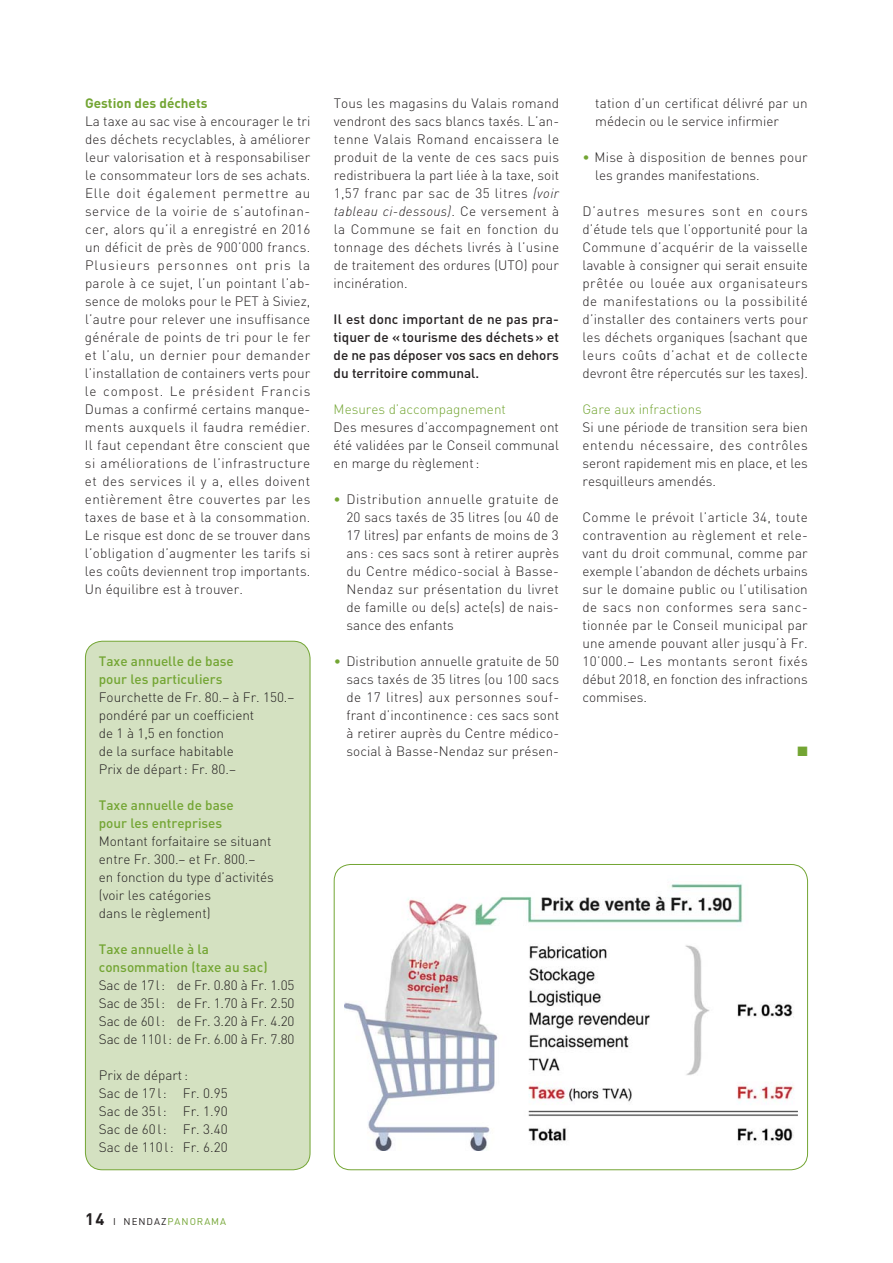
<style>
.page{position:relative;width:893px;height:1263px;background:#fff}
.page>*{position:absolute;margin:0;border:0;box-sizing:border-box;transform-origin:0 0}
.t1{font:300 13.5px/18px "DIN";color:#231f20;text-align:justify}
.t2{font:500 13.5px/18px "DIN";color:#73a533}
.t3{font:500 13.5px/18px "DIN";letter-spacing:-.005em;color:#231f20;text-align:justify}
.t4{font:300 13.5px/18px "DIN";letter-spacing:.02em;color:#231f20}
.t5{font:300 13.5px "DIN";color:#73a533}
.t6{font:700 13.5px "DIN";color:#73a533}
.t7{font:9.75px "DIN";letter-spacing:.1em;color:#73a533}
.s1{font-style:italic}
.s2{color:#73a533}
.s3{font-weight:700;font-size:16.5px;color:#231f20}
.s4{color:#231f20}
</style>
<div class="page">
<img style="left:345px;top:883px;width:452px;height:268px">
<div style="left:334px;top:864px;width:474px;height:306px;border:1px solid #73a533;border-radius:17px"></div>
<div style="left:85px;top:641px;width:225px;height:529px;background:#d4e1c1;border-radius:17px"></div>
<div style="left:85px;top:641px;width:225px;height:529px;border:1px solid #73a533;border-radius:17px"></div>
<p class="t6" style="left:85px;top:98px;width:124px">Gestion des déchets</p>
<p class="t1" style="left:85px;top:114px;width:227px">La taxe au sac vise à encourager le tri des déchets recyclables, à améliorer leur valorisation et à responsabiliser le consommateur lors de ses achats.<br>Elle doit également permettre au service de la voirie de s’autofinan&shy;cer, alors qu’il a enregistré en 2016 un déficit de près de 900’000 francs.<br>Plusieurs personnes ont pris la parole à ce sujet, l’un pointant l’ab&shy;sence de moloks pour le PET à Siviez, l’autre pour relever une insuffisance générale de points de tri pour le fer et l’alu, un dernier pour demander l’installation de containers verts pour le compost. Le président Francis Dumas a confirmé certains manque&shy;ments auxquels il faudra remédier.<br>Il faut cependant être conscient que si améliorations de l’infrastructure et des services il y a, elles doivent entièrement être couvertes par les taxes de base et à la consommation.<br>Le risque est donc de se trouver dans l’obligation d’augmenter les tarifs si les coûts deviennent trop importants.<br>Un équilibre est à trouver.</p>
<p class="t2" style="left:99px;top:654px;width:136px">Taxe annuelle de base pour les particuliers</p>
<p class="t1" style="left:99px;top:690px;width:197px;text-align:left">Fourchette de Fr. 80.– à Fr. 150.– pondéré par un coefficient<br>de 1 à 1,5 en fonction<br>de la surface habitable<br>Prix de départ : Fr. 80.–</p>
<p class="t2" style="left:99px;top:798px;width:136px">Taxe annuelle de base pour les entreprises</p>
<p class="t1" style="left:99px;top:834px;width:176px;text-align:left">Montant forfaitaire se situant entre Fr. 300.– et Fr. 800.–<br>en fonction du type d’activités (voir les catégories<br>dans le règlement)</p>
<p class="t2" style="left:99px;top:942px;width:170px">Taxe annuelle à la consommation (taxe au sac)</p>
<p class="t1" style="left:99px;top:978px;width:197px">Sac de 17 l : de Fr. 0.80 à Fr. 1.05<br>Sac de 35 l : de Fr. 1.70 à Fr. 2.50<br>Sac de 60 l : de Fr. 3.20 à Fr. 4.20<br>Sac de 110 l : de Fr. 6.00 à Fr. 7.80</p>
<p class="t1" style="left:99px;top:1068px;width:130px;text-align:left">Prix de départ :<br>Sac de 17 l : Fr. 0.95<br>Sac de 35 l : Fr. 1.90<br>Sac de 60 l : Fr. 3.40<br>Sac de 110 l : Fr. 6.20</p>
<p class="t1" style="left:334px;top:96px;width:227px">Tous les magasins du Valais romand vendront des sacs blancs taxés. L’an&shy;tenne Valais Romand encaissera le produit de la vente de ces sacs puis redistribuera la part liée à la taxe, soit 1,57 franc par sac de 35 litres <span class="s1">(voir tableau ci-dessous)</span>. Ce versement à la Commune se fait en fonction du tonnage des déchets livrés à l’usine de traitement des ordures (UTO) pour incinération.</p>
<p class="t3" style="left:334px;top:312px;width:227px">Il est donc important de ne pas pra&shy;tiquer de « tourisme des déchets » et de ne pas déposer vos sacs en dehors du territoire communal.</p>
<p class="t5" style="left:334px;top:404px;width:174px">Mesures d’accompagnement</p>
<p class="t1" style="left:334px;top:420px;width:227px">Des mesures d’accompagnement ont été validées par le Conseil communal en marge du règlement :</p>
<p class="t1" style="left:346px;top:492px;width:214px;text-indent:-13px"><span class="s2">•</span> Distribution annuelle gratuite de 20 sacs taxés de 35 litres (ou 40 de 17 litres) par enfants de moins de 3 ans : ces sacs sont à retirer auprès du Centre médico-social à Basse-Nendaz sur présentation du livret de famille ou de(s) acte(s) de nais&shy;sance des enfants</p>
<p class="t1" style="left:346px;top:654px;width:214px;text-indent:-13px"><span class="s2">•</span> Distribution annuelle gratuite de 50 sacs taxés de 35 litres (ou 100 sacs de 17 litres) aux personnes souf&shy;frant d’incontinence : ces sacs sont à retirer auprès du Centre médico&shy;social à Basse-Nendaz sur présen-</p>
<p class="t1" style="left:595px;top:96px;width:214px">tation d’un certificat délivré par un médecin ou le service infirmier</p>
<p class="t4" style="left:595px;top:150px;width:214px;text-indent:-13px"><span class="s2">•</span> Mise à disposition de bennes pour les grandes manifestations.</p>
<p class="t1" style="left:582px;top:204px;width:227px">D’autres mesures sont en cours d’étude tels que l’opportunité pour la Commune d’acquérir de la vaisselle lavable à consigner qui serait ensuite prêtée ou louée aux organisateurs de manifestations ou la possibilité d’installer des containers verts pour les déchets organiques (sachant que leurs coûts d’achat et de collecte devront être répercutés sur les taxes).</p>
<p class="t5" style="left:582px;top:404px;width:121px">Gare aux infractions</p>
<p class="t1" style="left:582px;top:419px;width:227px">Si une période de transition sera bien entendu nécessaire, des contrôles seront rapidement mis en place, et les resquilleurs amendés.</p>
<p class="t1" style="left:582px;top:509px;width:227px">Comme le prévoit l’article 34, toute contravention au règlement et rele&shy;vant du droit communal, comme par exemple l’abandon de déchets urbains sur le domaine public ou l’utilisation de sacs non conformes sera sanc&shy;tionnée par le Conseil municipal par une amende pouvant aller jusqu’à Fr.<br>10’000.– Les montants seront fixés début 2018, en fonction des infractions commises.</p>
<p class="t7" style="left:85px;top:1217px;width:143px"><span class="s3">14</span> <span class="s4">I NENDAZ</span>PANORAMA</p>
</div>
